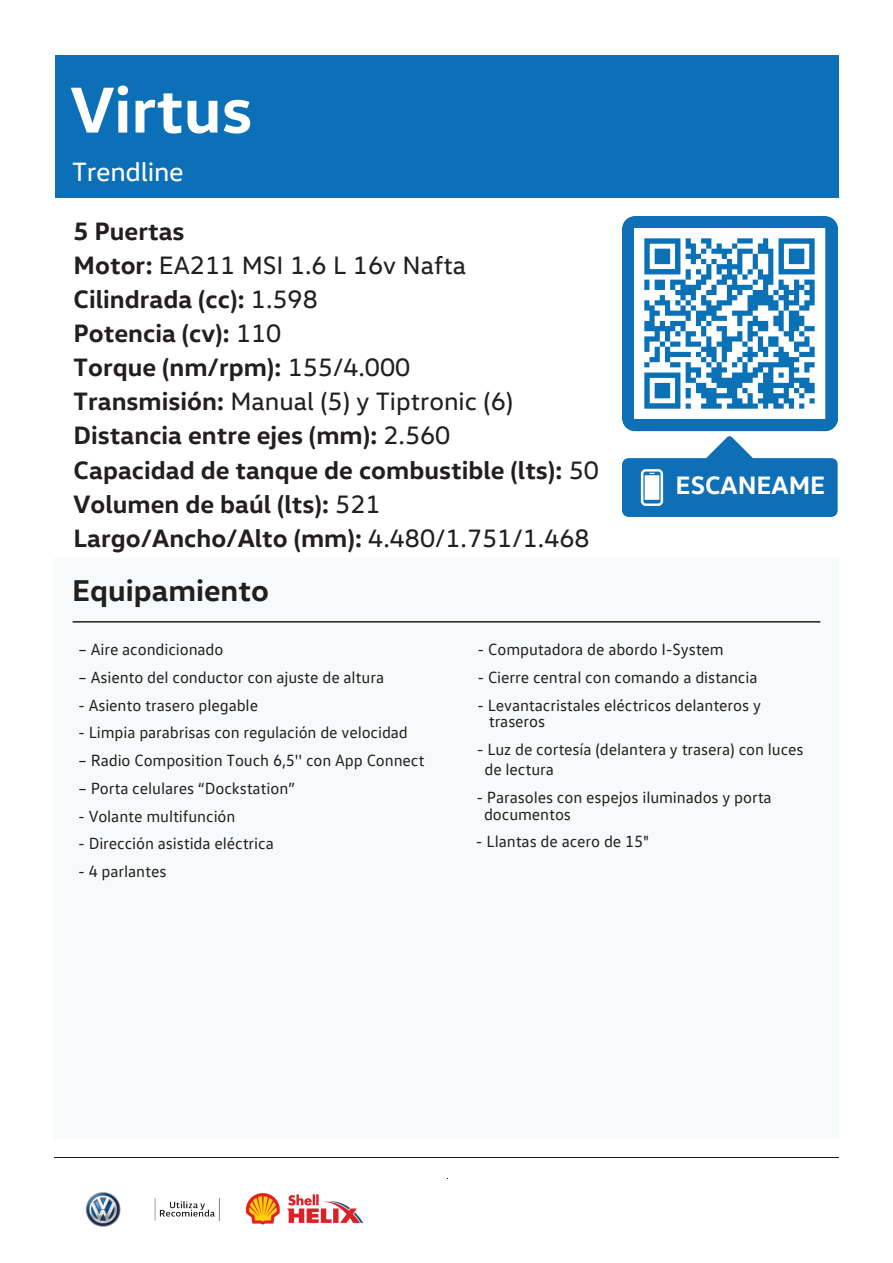
<style>
.page{position:relative;width:893px;height:1263px;background:#fff}
.page>*{position:absolute;margin:0;border:0;box-sizing:border-box;transform-origin:0 0}
.t1{font:700 66px "VW Head";color:#fff}
.t2{font:700 30.6px "VW Head";color:#231f20}
.t3{font:27px "VW Head";letter-spacing:-.01em;color:#fff}
.t4{font:700 25.65px/34px "VW Head";color:#231f20}
.t5{font:700 25.65px "VW Head";color:#fff}
.t6{font:16.5px/17px "VW Text";letter-spacing:-.005em;color:#231f20}
.s1{font-weight:400}
</style>
<div class="page">
<div style="left:54px;top:558px;width:784px;height:580px;background:#f6fafa"></div>
<div style="left:55px;top:55px;width:783px;height:143px;background:#0b70b7"></div>
<img style="left:85px;top:1192px;width:278px;height:35px">
<hr style="left:54px;top:1157px;width:394px;height:1px;background:#231f20">
<hr style="left:448px;top:1157px;width:391px;height:1px;background:#231f20">
<hr style="left:73px;top:621px;width:747px;height:2px;background:#231f20">
<img style="left:623px;top:216px;width:214px;height:300px">
<div style="left:676px;top:476px;width:108px;height:25px;background:#0e6fb6"></div>
<img style="left:635px;top:229px;width:189px;height:190px">
<h1 class="t1" style="left:71px;top:67px;width:183px">Virtus</h1>
<h3 class="t3" style="left:72px;top:155px;width:113px">Trendline</h3>
<p class="t4" style="left:74px;top:213px;width:527px">5 Puertas<br>Motor: <span class="s1">EA211 MSI 1.6 L 16v Nafta<br></span>Cilindrada (cc): <span class="s1">1.598<br></span>Potencia (cv): <span class="s1">110<br></span>Torque (nm/rpm): <span class="s1">155/4.000<br></span>Transmisión: <span class="s1">Manual (5) y Tiptronic (6)<br></span>Distancia entre ejes (mm): <span class="s1">2.560<br></span>Capacidad de tanque de combustible (lts): <span class="s1">50<br></span>Volumen de baúl (lts): <span class="s1">521<br></span>Largo/Ancho/Alto (mm): <span class="s1">4.480/1.751/1.468</span></p>
<h2 class="t2" style="left:72px;top:570px;width:198px">Equipamiento</h2>
<h3 class="t5" style="left:676px;top:468px;width:151px">ESCANEAME</h3>
<p class="t6" style="left:78px;top:640px;width:147px">– Aire acondicionado</p>
<p class="t6" style="left:78px;top:668px;width:308px">– Asiento del conductor con ajuste de altura</p>
<p class="t6" style="left:78px;top:696px;width:182px">- Asiento trasero plegable</p>
<p class="t6" style="left:78px;top:724px;width:331px">- Limpia parabrisas con regulación de velocidad</p>
<p class="t6" style="left:78px;top:751px;width:348px">– Radio Composition Touch 6,5'' con App Connect</p>
<p class="t6" style="left:78px;top:779px;width:219px">– Porta celulares “Dockstation”</p>
<p class="t6" style="left:78px;top:807px;width:159px">- Volante multifunción</p>
<p class="t6" style="left:78px;top:835px;width:197px">- Dirección asistida eléctrica</p>
<p class="t6" style="left:78px;top:862px;width:90px">- 4 parlantes</p>
<p class="t6" style="left:478px;top:640px;width:248px">- Computadora de abordo I-System</p>
<p class="t6" style="left:477px;top:668px;width:282px">- Cierre central con comando a distancia</p>
<p class="t6" style="left:489px;top:696px;width:274px;text-indent:-12px">- Levantacristales eléctricos delanteros y traseros</p>
<p class="t6" style="left:484px;top:739px;width:321px;line-height:19.8px;text-indent:-8px">- Luz de cortesía (delantera y trasera) con luces de lectura</p>
<p class="t6" style="left:484px;top:788px;width:289px;text-indent:-8px">- Parasoles con espejos iluminados y porta documentos</p>
<p class="t6" style="left:476px;top:833px;width:175px">- Llantas de acero de 15"</p>
</div>
